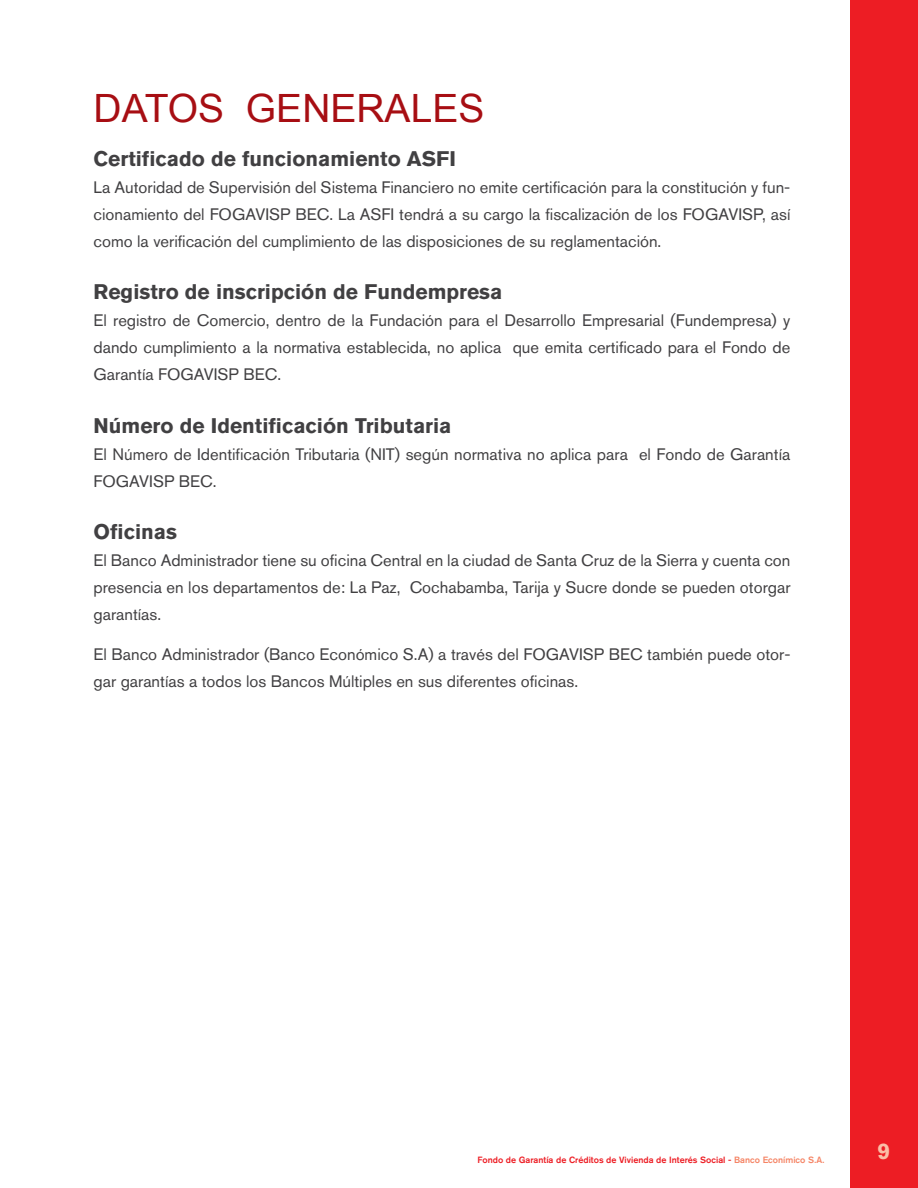
<style>
.page{position:relative;width:918px;height:1188px;background:#fff}
.page>*{position:absolute;margin:0;border:0;box-sizing:border-box;transform-origin:0 0}
.t1{font:39px "Arial";color:#a70e13}
.t2{font:700 22.5px "Akzidenz Grotesk BQ";color:#fbbea7}
.t3{font:700 21px "Akzidenz Grotesk BQ";color:#414042}
.t4{font:16.5px/27px "Akzidenz Grotesk BQ";color:#414042;text-align:justify}
.t5{font:500 9px "Akzidenz Grotesk BQ";color:#ed1d24}
.s1{color:#f58465}
</style>
<div class="page">
<div style="left:850px;top:0;width:68px;height:1188px;background:#ed1d24"></div>
<h1 class="t1" style="left:94px;top:83px;width:392px">DATOS GENERALES</h1>
<p class="t3" style="left:94px;top:146px;width:364px">Certificado de funcionamiento ASFI</p>
<p class="t4" style="left:94px;top:174px;width:698px">La Autoridad de Supervisión del Sistema Financiero no emite certificación para la constitución y fun&shy;cionamiento del FOGAVISP BEC. La ASFI tendrá a su cargo la fiscalización de los FOGAVISP, así como la verificación del cumplimiento de las disposiciones de su reglamentación.</p>
<p class="t3" style="left:94px;top:280px;width:410px">Registro de inscripción de Fundempresa</p>
<p class="t4" style="left:94px;top:307px;width:698px">El registro de Comercio, dentro de la Fundación para el Desarrollo Empresarial (Fundempresa) y dando cumplimiento a la normativa establecida, no aplica que emita certificado para el Fondo de Garantía FOGAVISP BEC.</p>
<p class="t3" style="left:94px;top:414px;width:359px">Número de Identificación Tributaria</p>
<p class="t4" style="left:94px;top:441px;width:698px">El Número de Identificación Tributaria (NIT) según normativa no aplica para el Fondo de Garantía<br>FOGAVISP BEC.</p>
<p class="t3" style="left:94px;top:520px;width:85px">Oficinas</p>
<p class="t4" style="left:94px;top:547px;width:698px">El Banco Administrador tiene su oficina Central en la ciudad de Santa Cruz de la Sierra y cuenta con presencia en los departamentos de: La Paz, Cochabamba, Tarija y Sucre donde se pueden otorgar garantías.</p>
<p class="t4" style="left:94px;top:641px;width:698px">El Banco Administrador (Banco Económico S.A) a través del FOGAVISP BEC también puede otor&shy;gar garantías a todos los Bancos Múltiples en sus diferentes oficinas.</p>
<p class="t5" style="left:477px;top:1155px;width:348px">Fondo de Garantía de Créditos de Vivienda de Interés Social - <span class="s1">Banco Econímico S.A.</span></p>
<h2 class="t2" style="left:878px;top:1138px;width:14px">9</h2>
</div>
